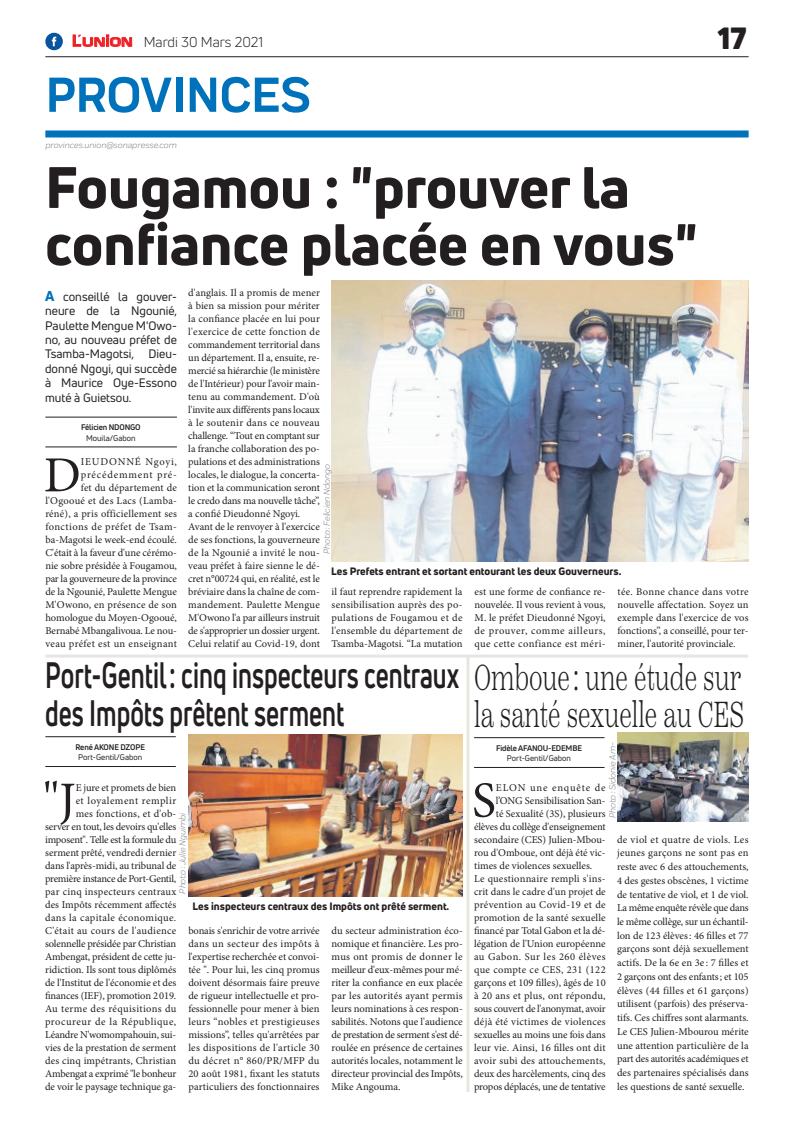
<style>
.page{position:relative;width:794px;height:1129px;background:#fff}
.page>*{position:absolute;margin:0;border:0;box-sizing:border-box;transform-origin:0 0}
.t1{font:800 57px/57px "Uni Neue";color:#231f20}
.t2{font:700 51px "Praktika";color:#0072bc}
.t3{font:50.5px "Minion Pro";color:#231f20}
.t4{font:700 36px/38px "Uni Neue";color:#231f20;scale:.69 1}
.t5{font:300 36px/37px "Scotch Text";color:#231f20;scale:.67 1}
.t6{font:900 30px "Uni Neue";color:#231f20}
.t7{font:14px "Uni Neue";color:#231f20}
.t8{font:12px/14.4px "Uni Neue";color:#231f20;text-align:justify}
.t9{font:10.5px/13px "Minion Pro";color:#231f20;text-align:justify}
.t10{font:800 10.5px "Uni Neue";color:#231f20}
.t11{font:10.5px "Minion Pro";letter-spacing:.02em;color:#231f20}
.t12{font:10.5px "Minion Pro";letter-spacing:-.03em;color:#231f20}
.t13{font:10.5px "Minion Pro";letter-spacing:-.02em;color:#231f20}
.t14{font:10.5px "Minion Pro";letter-spacing:.025em;color:#231f20}
.t15{font:10.5px "Minion Pro";letter-spacing:.03em;color:#231f20}
.t16{font:10.5px "Minion Pro";letter-spacing:.045em;color:#231f20}
.t17{font:10.5px "Minion Pro";letter-spacing:.035em;color:#231f20}
.t18{font:10.5px "Minion Pro";letter-spacing:.075em;color:#231f20}
.t19{font:italic 9px "Praktika";color:#818386}
.t20{font:700 8px "Uni Neue";letter-spacing:-.02em;color:#231f20}
.t21{font:8px "Uni Neue";color:#231f20}
.s1{font-family:"Eurostile";font-weight:600;font-size:15px;color:#ee1d23}
.s2{font-family:"Eurostile";font-weight:600;font-size:11.4px;color:#ee1d23}
.s3{font-weight:800;font-size:14px;color:#0072bc}
</style>
<div class="page">
<div style="left:45px;top:130px;width:703px;height:7px;background:#0072bc"></div>
<hr style="left:45px;top:56px;width:703px;height:1px;background:#231f20">
<svg style="left:72px;top:34px;width:60px;height:13px"></svg>
<div style="left:45px;top:33px;width:18px;height:17px;background:#08549e;border-radius:50%"></div>
<svg style="left:52px;top:37px;width:4px;height:9px"></svg>
<hr style="left:45px;top:446px;width:132px;height:1px;background:#231f20">
<hr style="left:45px;top:417px;width:132px;height:1px;background:#231f20">
<img style="left:331px;top:281px;width:417px;height:280px">
<hr style="left:45px;top:765px;width:131px;height:1px;background:#231f20">
<hr style="left:45px;top:736px;width:131px;height:1px;background:#231f20">
<img style="left:188px;top:734px;width:275px;height:162px">
<hr style="left:474px;top:766px;width:130px;height:1px;background:#231f20">
<hr style="left:474px;top:737px;width:130px;height:1px;background:#231f20">
<img style="left:617px;top:732px;width:131px;height:89px">
<hr style="left:45px;top:654px;width:703px;height:3px;background:#e8e6e0">
<hr style="left:466px;top:656px;width:3px;height:435px;background:#e8e6e0">
<h3 class="t7" style="left:72px;top:33px;width:193px"><span class="s1">L</span><span class="s2">UNION</span> Mardi 30 Mars 2021</h3>
<h2 class="t2" style="left:46px;top:54px;width:266px">PROVINCES</h2>
<p class="t19" style="left:45px;top:139px;width:133px">provinces.union@sonapresse.com</p>
<h3 class="t6" style="left:717px;top:17px;width:30px">17</h3>
<h1 class="t1" style="left:45px;top:158px;width:654px">Fougamou : "prouver la confiance placée en vous"</h1>
<p class="t8" style="left:45px;top:289px;width:134px"><span class="s3">A</span> conseillé la gouver&shy;neure de la Ngounié, Paulette Mengue M'Owo&shy;no, au nouveau préfet de Tsamba-Magotsi, Dieu&shy;donné Ngoyi, qui succède à Maurice Oye-Essono muté à Guietsou.</p>
<p class="t20" style="left:81px;top:422px;width:61px">Félicien NDONGO</p>
<p class="t21" style="left:86px;top:432px;width:51px">Mouila/Gabon</p>
<p class="t9" style="left:188px;top:286px;width:133px;text-align:left">d'anglais. Il a promis de mener à bien sa mission pour mériter la confiance placée en lui pour l'exercice de cette fonction de commandement territorial dans un département. Il a, ensuite, re&shy;mercié sa hiérarchie (le ministère de l'Intérieur) pour l'avoir main&shy;tenu au commandement. D'où l'invite aux différents pans locaux à le soutenir dans ce nouveau challenge. “Tout en comptant sur la franche collaboration des po&shy;pulations et des administrations locales, le dialogue, la concerta&shy;tion et la communication seront le credo dans ma nouvelle tâche”, a confié Dieudonné Ngoyi.<br>Avant de le renvoyer à l'exercice de ses fonctions, la gouverneure de la Ngounié a invité le nou&shy;veau préfet à faire sienne le dé&shy;cret n°00724 qui, en réalité, est le bréviaire dans la chaîne de com&shy;mandement. Paulette Mengue<br>M'Owono l'a par ailleurs instruit de s'approprier un dossier urgent.<br>Celui relatif au Covid-19, dont</p>
<p class="t9" style="left:45px;top:455px;width:133px;text-align:right">IEUDONNÉ Ngoyi, précédemment pré-<br>fet du département de l'Ogooué et des Lacs (Lamba&shy;réné), a pris officiellement ses fonctions de préfet de Tsam&shy;ba-Magotsi le week-end écoulé.<br>C'était à la faveur d'une cérémo&shy;nie sobre présidée à Fougamou, par la gouverneure de la province de la Ngounié, Paulette Mengue<br>M'Owono, en présence de son homologue du Moyen-Ogooué,<br>Bernabé Mbangalivoua. Le nou&shy;veau préfet est un enseignant</p>
<h3 class="t3" style="left:44px;top:441px;width:39px">D</h3>
<p class="t19" style="left:320px;top:553px;width:91px;rotate:-90deg">Photo : Felicien Ndongo</p>
<p class="t10" style="left:331px;top:564px;width:292px">Les Prefets entrant et sortant entourant les deux Gouverneurs.</p>
<p class="t9" style="left:331px;top:585px;width:133px">il faut reprendre rapidement la sensibilisation auprès des po&shy;pulations de Fougamou et de l'ensemble du département de Tsamba-Magotsi. “La mutation</p>
<p class="t9" style="left:474px;top:585px;width:133px">est une forme de confiance re&shy;nouvelée. Il vous revient à vous, M. le préfet Dieudonné Ngoyi, de prouver, comme ailleurs, que cette confiance est méri-</p>
<p class="t9" style="left:617px;top:585px;width:132px">tée. Bonne chance dans votre nouvelle affectation. Soyez un exemple dans l'exercice de vos fonctions”, a conseillé, pour ter&shy;miner, l'autorité provinciale.</p>
<h3 class="t4" style="left:45px;top:655px;width:602px">Port-Gentil: cinq inspecteurs centraux des Impôts prêtent serment</h3>
<p class="t20" style="left:75px;top:741px;width:71px">René AKONE DZOPE</p>
<p class="t21" style="left:78px;top:752px;width:66px">Port-Gentil/Gabon</p>
<h3 class="t3" style="left:43px;top:766px;width:34px">"J</h3>
<p class="t9" style="left:45px;top:780px;width:133px;text-align:right">E jure et promets de bien<br>et loyalement remplir<br>mes fonctions, et d'ob-<br>server en tout, les devoirs qu'elles imposent". Telle est la formule du serment prêté, vendredi dernier dans l'après-midi, au tribunal de première instance de Port-Gentil, par cinq inspecteurs centraux des Impôts récemment affectés dans la capitale économique.<br>C'était au cours de l'audience solennelle présidée par Christian<br>Ambengat, président de cette ju&shy;ridiction. Ils sont tous diplômés de l'Institut de l'économie et des finances (IEF), promotion 2019.<br>Au terme des réquisitions du procureur de la République,<br>Léandre N'womompahouin, sui&shy;vies de la prestation de serment des cinq impétrants, Christian<br>Ambengat a exprimé "le bonheur de voir le paysage technique ga-</p>
<p class="t19" style="left:176px;top:893px;width:82px;rotate:-90deg">Photo : Julie Nguimbi</p>
<p class="t10" style="left:193px;top:898px;width:258px">Les inspecteurs centraux des Impôts ont prêté serment.</p>
<p class="t9" style="left:188px;top:923px;width:133px">bonais s'enrichir de votre arrivée dans un secteur des impôts à l'expertise recherchée et convoi&shy;tée ". Pour lui, les cinq promus doivent désormais faire preuve de rigueur intellectuelle et pro&shy;fessionnelle pour mener à bien leurs “nobles et prestigieuses missions”, telles qu'arrêtées par les dispositions de l'article 30 du décret n° 860/PR/MFP du 20 août 1981, fixant les statuts particuliers des fonctionnaires</p>
<p class="t9" style="left:331px;top:923px;width:133px">du secteur administration éco&shy;nomique et financière. Les pro&shy;mus ont promis de donner le meilleur d'eux-mêmes pour mé&shy;riter la confiance en eux placée par les autorités ayant permis leurs nominations à ces respon&shy;sabilités. Notons que l'audience de prestation de serment s'est dé&shy;roulée en présence de certaines autorités locales, notamment le directeur provincial des Impôts, Mike Angouma.</p>
<h3 class="t5" style="left:474px;top:658px;width:405px">Omboue: une étude sur la santé sexuelle au CES</h3>
<p class="t20" style="left:496px;top:742px;width:87px">Fidèle AFANOU-EDEMBE</p>
<p class="t21" style="left:507px;top:753px;width:66px">Port-Gentil/Gabon</p>
<p class="t19" style="left:606px;top:818px;width:78px;rotate:-90deg">Photo : Sidonie Am-</p>
<h3 class="t3" style="left:472px;top:766px;width:25px">S</h3>
<p class="t18" style="left:496px;top:780px;width:111px">ELON une enquête de</p>
<p class="t9" style="left:496px;top:793px;width:111px">l’ONG Sensibilisation San-</p>
<p class="t9" style="left:496px;top:806px;width:111px">té Sexualité (3S), plusieurs</p>
<p class="t9" style="left:474px;top:819px;width:133px">élèves du collège d'enseignement</p>
<p class="t9" style="left:474px;top:832px;width:133px">secondaire (CES) Julien-Mbou-</p>
<p class="t9" style="left:474px;top:845px;width:133px">rou d'Omboue, ont déjà été vic-</p>
<p class="t9" style="left:474px;top:858px;width:120px">times de violences sexuelles.</p>
<p class="t11" style="left:474px;top:871px;width:133px">Le questionnaire rempli s'ins-</p>
<p class="t9" style="left:474px;top:884px;width:133px">crit dans le cadre d'un projet de</p>
<p class="t15" style="left:474px;top:897px;width:133px">prévention au Covid-19 et de</p>
<p class="t9" style="left:474px;top:910px;width:133px">promotion de la santé sexuelle</p>
<p class="t9" style="left:474px;top:923px;width:133px">financé par Total Gabon et la dé-</p>
<p class="t9" style="left:474px;top:936px;width:133px">légation de l'Union européenne</p>
<p class="t16" style="left:474px;top:949px;width:133px">au Gabon. Sur les 260 élèves</p>
<p class="t17" style="left:474px;top:962px;width:133px">que compte ce CES, 231 (122</p>
<p class="t9" style="left:474px;top:975px;width:133px">garçons et 109 filles), âgés de 10</p>
<p class="t9" style="left:474px;top:988px;width:133px">à 20 ans et plus, ont répondu,</p>
<p class="t12" style="left:474px;top:1001px;width:133px">sous couvert de l'anonymat, avoir</p>
<p class="t14" style="left:474px;top:1014px;width:133px">déjà été victimes de violences</p>
<p class="t9" style="left:474px;top:1027px;width:133px">sexuelles au moins une fois dans</p>
<p class="t9" style="left:474px;top:1040px;width:133px">leur vie. Ainsi, 16 filles ont dit</p>
<p class="t11" style="left:474px;top:1053px;width:133px">avoir subi des attouchements,</p>
<p class="t9" style="left:474px;top:1066px;width:133px">deux des harcèlements, cinq des</p>
<p class="t13" style="left:474px;top:1079px;width:133px">propos déplacés, une de tentative</p>
<p class="t9" style="left:617px;top:832px;width:133px;line-height:13.7px">de viol et quatre de viols. Les jeunes garçons ne sont pas en reste avec 6 des attouchements, 4 des gestes obscènes, 1 victime de tentative de viol, et 1 de viol.<br>La même enquête révèle que dans le même collège, sur un échantil&shy;lon de 123 élèves: 46 filles et 77 garçons sont déjà sexuellement actifs. De la 6e en 3e : 7 filles et 2 garçons ont des enfants; et 105 élèves (44 filles et 61 garçons) utilisent (parfois) des préserva&shy;tifs. Ces chiffres sont alarmants.<br>Le CES Julien-Mbourou mérite une attention particulière de la part des autorités académiques et des partenaires spécialisés dans les questions de santé sexuelle.</p>
</div>
